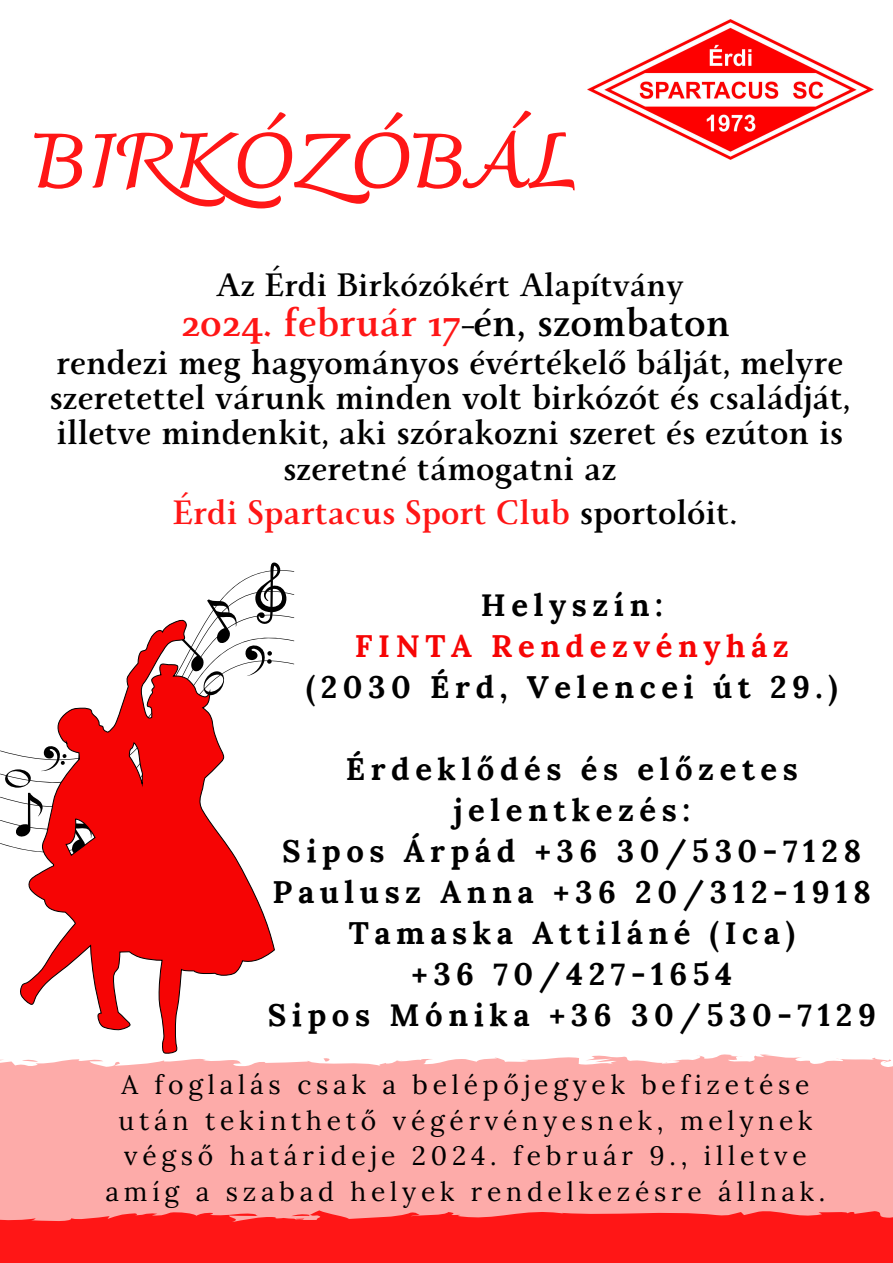
<style>
.page{position:relative;width:893px;height:1263px;background:#fff}
.page>*{position:absolute;margin:0;border:0;box-sizing:border-box;transform-origin:0 0}
.t1{font:700 76.8px "Charmonman";color:#ff1616}
.t2{font:700 44.4px "Monterchi Serif";color:#ff1616}
.t3{font:700 37.72px/35.4px "Monterchi Serif";color:#000;text-align:center}
.t4{font:700 37.72px "Monterchi Serif";color:#ff1616}
.t5{font:700 36.22px "Monterchi Serif";color:#000}
.t6{font:700 31.05px/41.1px "Lora";letter-spacing:.18em;color:#000;text-align:center}
.t7{font:700 31.05px "Lora";letter-spacing:.18em;color:#f60404}
.t8{font:26.47px/35.4px "Lora";letter-spacing:.18em;color:#000;text-align:center}
.s1{color:#000}
</style>
<div class="page">
<div style="left:0;top:1214px;width:893px;height:49px;background:#ff1616"></div>
<svg style="left:0;top:562px;width:294px;height:287px"></svg>
<svg style="left:20px;top:620px;width:254px;height:434px"></svg>
<div style="left:0;top:1054px;width:893px;height:160px;background:#fdaba9"></div>
<img style="left:587px;top:19px;width:286px;height:140px">
<p class="t1" style="left:31px;top:116px;width:549px">BIRKÓZÓBÁL</p>
<p class="t5" style="left:216px;top:267px;width:469px">Az Érdi Birkózókért Alapítvány</p>
<p class="t2" style="left:181px;top:300px;width:550px">2024. február 17<span class="s1">-én, szombaton</span></p>
<p class="t3" style="left:49px;top:350px;width:802px">rendezi meg hagyományos évértékelő bálját, melyre szeretettel várunk minden volt birkózót és családját, illetve mindenkit, aki szórakozni szeret és ezúton is szeretné támogatni az</p>
<p class="t4" style="left:172px;top:493px;width:566px">Érdi Spartacus Sport Club <span class="s1">sportolóit.</span></p>
<p class="t6" style="left:481px;top:584px;width:183px">Helyszín:</p>
<p class="t7" style="left:355px;top:626px;width:435px">FINTA Rendezvényház</p>
<p class="t6" style="left:306px;top:666px;width:533px">(2030 Érd, Velencei út 29.)</p>
<p class="t6" style="left:346px;top:748px;width:453px">Érdeklődés és előzetes jelentkezés:</p>
<p class="t6" style="left:282px;top:830px;width:580px">Sipos Árpád +36 30/530-7128</p>
<p class="t6" style="left:273px;top:871px;width:600px">Paulusz Anna +36 20/312-1918</p>
<p class="t6" style="left:349px;top:912px;width:448px">Tamaska Attiláné (Ica)</p>
<p class="t6" style="left:411px;top:953px;width:322px">+36 70/427-1654</p>
<p class="t6" style="left:268px;top:994px;width:609px">Sipos Mónika +36 30/530-7129</p>
<p class="t8" style="left:105px;top:1067px;width:721px">A foglalás csak a belépőjegyek befizetése után tekinthető végérvényesnek, melynek végső határideje 2024. február 9., illetve amíg a szabad helyek rendelkezésre állnak.</p>
</div>
